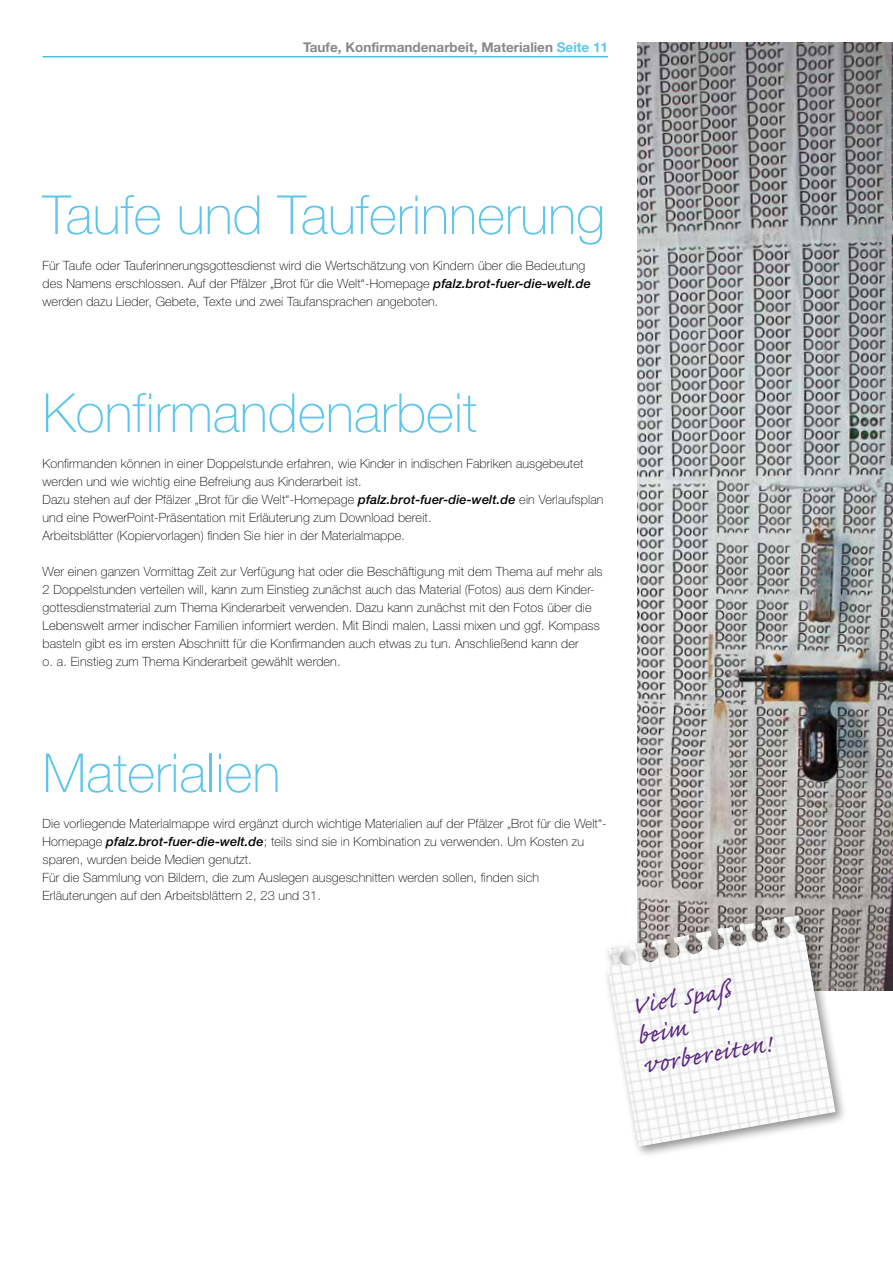
<style>
.page{position:relative;width:893px;height:1263px;background:#fff}
.page>*{position:absolute;margin:0;border:0;box-sizing:border-box;transform-origin:0 0}
.t1{font:100 54px "Helvetica Neue LT Std";color:#5ec5ed}
.t2{font:31.5px/30px "Caflisch Script Pro";color:#572381}
.t3{font:700 13.5px "Helvetica Neue LT Std";color:#87888a}
.t4{font:100 12.75px/18px "Helvetica Neue LT Std";letter-spacing:.01em;color:#000}
.s1{color:#5ec5ed}
.s2{font-weight:500;font-style:italic}
</style>
<div class="page">
<img style="left:638px;top:43px;width:255px;height:947px">
<hr style="left:43px;top:56px;width:565px;height:1px;background:#009ee0">
<div style="left:603px;top:911px;width:245px;height:248px;background:#000;opacity:.45"></div>
<img style="left:607px;top:914px;width:228px;height:232px">
<p class="t3" style="left:303px;top:39px;width:306px">Taufe, Konfirmandenarbeit, Materialien <span class="s1">Seite 11</span></p>
<h1 class="t1" style="left:43px;top:184px;width:564px">Taufe und Tauferinnerung</h1>
<p class="t4" style="left:43px;top:256px;width:550px">Für Taufe oder Tauferinnerungsgottesdienst wird die Wertschätzung von Kindern über die Bedeutung des Namens erschlossen. Auf der Pfälzer „Brot für die Welt“-Homepage <span class="s2">pfalz.brot-fuer-die-welt.de </span>werden dazu Lieder, Gebete, Texte und zwei Taufansprachen angeboten.</p>
<h1 class="t1" style="left:43px;top:382px;width:436px">Konfirmandenarbeit</h1>
<p class="t4" style="left:43px;top:454px;width:562px">Konfirmanden können in einer Doppelstunde erfahren, wie Kinder in indischen Fabriken ausgebeutet werden und wie wichtig eine Befreiung aus Kinderarbeit ist.<br>Dazu stehen auf der Pfälzer „Brot für die Welt“-Homepage <span class="s2">pfalz.brot-fuer-die-welt.de</span> ein Verlaufsplan und eine PowerPoint-Präsentation mit Erläuterung zum Download bereit.<br>Arbeitsblätter (Kopiervorlagen) finden Sie hier in der Materialmappe.</p>
<p class="t4" style="left:43px;top:562px;width:562px">Wer einen ganzen Vormittag Zeit zur Verfügung hat oder die Beschäftigung mit dem Thema auf mehr als 2 Doppelstunden verteilen will, kann zum Einstieg zunächst auch das Material (Fotos) aus dem Kinder&shy;gottesdienstmaterial zum Thema Kinderarbeit verwenden. Dazu kann zunächst mit den Fotos über die Lebenswelt armer indischer Familien informiert werden. Mit Bindi malen, Lassi mixen und ggf. Kompass basteln gibt es im ersten Abschnitt für die Konfirmanden auch etwas zu tun. Anschließend kann der<br>o. a. Einstieg zum Thema Kinderarbeit gewählt werden.</p>
<h1 class="t1" style="left:43px;top:742px;width:239px">Materialien</h1>
<p class="t4" style="left:43px;top:814px;width:566px">Die vorliegende Materialmappe wird ergänzt durch wichtige Materialien auf der Pfälzer „Brot für die Welt“- Homepage <span class="s2">pfalz.brot-fuer-die-welt.de</span>; teils sind sie in Kombination zu verwenden. Um Kosten zu sparen, wurden beide Medien genutzt.<br>Für die Sammlung von Bildern, die zum Auslegen ausgeschnitten werden sollen, finden sich Erläuterungen auf den Arbeitsblättern 2, 23 und 31.</p>
<h2 class="t2" style="left:630px;top:995px;width:132px;rotate:-10deg">Viel Spaß beim vorbereiten!</h2>
</div>
